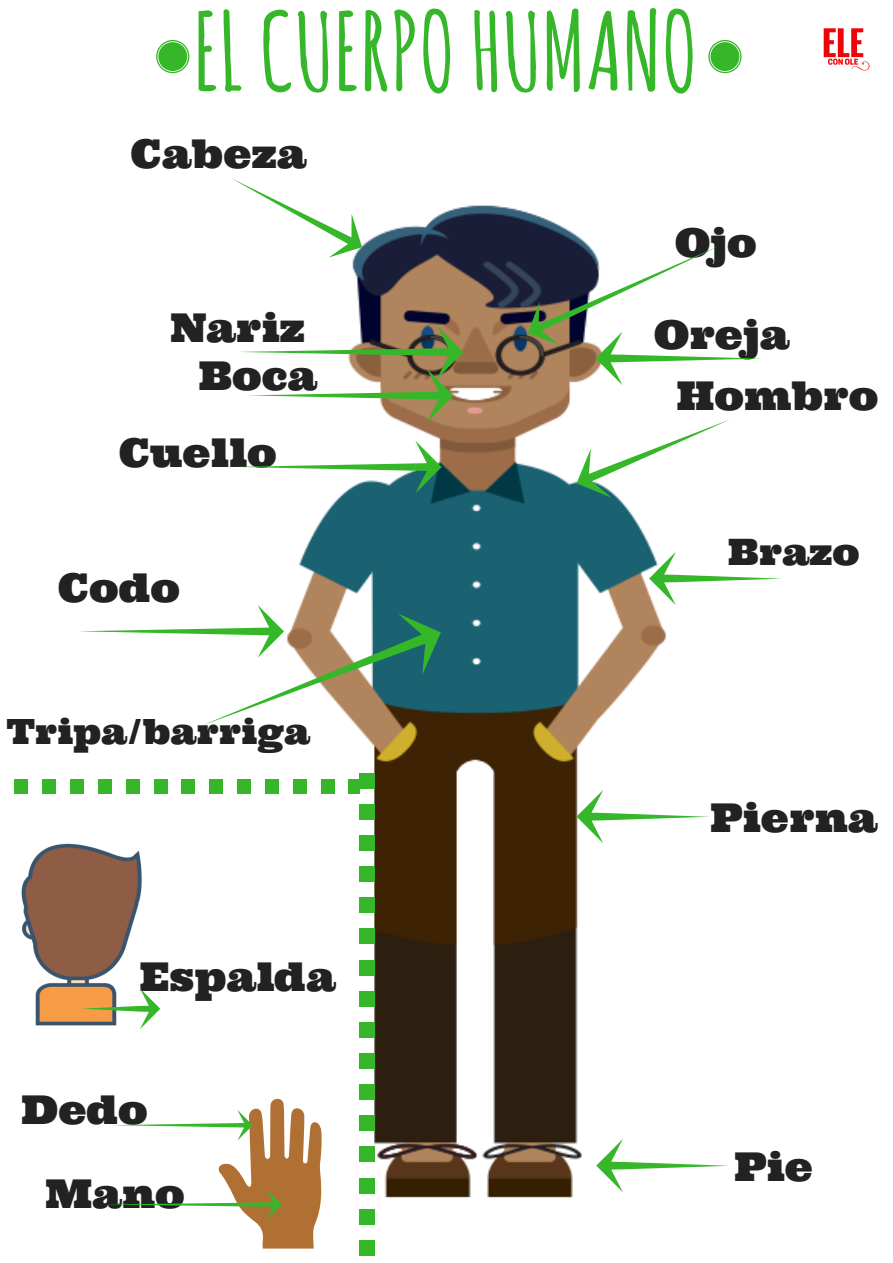
<style>
.page{position:relative;width:893px;height:1263px;background:#fff}
.page>*{position:absolute;margin:0;border:0;box-sizing:border-box;transform-origin:0 0}
.t1{font:700 105.98px "Amatic SC";color:#35b729}
.t2{font:39.75px "Ultra";color:#222}
.t3{font:36.45px "Ultra";color:#222}
.t4{font:34.8px "Ultra";color:#222}
</style>
<div class="page">
<img style="left:269px;top:205px;width:397px;height:1020px">
<img style="left:21px;top:843px;width:121px;height:183px">
<div style="left:237px;top:779px;width:14px;height:14px;background:#35b729"></div>
<div style="left:209px;top:779px;width:14px;height:14px;background:#35b729"></div>
<div style="left:181px;top:779px;width:14px;height:14px;background:#35b729"></div>
<div style="left:126px;top:779px;width:14px;height:14px;background:#35b729"></div>
<div style="left:98px;top:779px;width:14px;height:14px;background:#35b729"></div>
<div style="left:154px;top:779px;width:13px;height:14px;background:#35b729"></div>
<div style="left:70px;top:779px;width:14px;height:14px;background:#35b729"></div>
<div style="left:14px;top:779px;width:14px;height:14px;background:#35b729"></div>
<div style="left:42px;top:779px;width:14px;height:14px;background:#35b729"></div>
<div style="left:321px;top:779px;width:13px;height:14px;background:#35b729"></div>
<div style="left:348px;top:779px;width:12px;height:14px;background:#35b729"></div>
<div style="left:293px;top:779px;width:14px;height:14px;background:#35b729"></div>
<div style="left:265px;top:779px;width:14px;height:14px;background:#35b729"></div>
<div style="left:359px;top:1240px;width:16px;height:15px;background:#35b729"></div>
<div style="left:359px;top:1209px;width:16px;height:15px;background:#35b729"></div>
<div style="left:359px;top:1178px;width:16px;height:15px;background:#35b729"></div>
<div style="left:359px;top:835px;width:16px;height:16px;background:#35b729"></div>
<div style="left:359px;top:866px;width:16px;height:16px;background:#35b729"></div>
<div style="left:359px;top:897px;width:16px;height:16px;background:#35b729"></div>
<div style="left:359px;top:804px;width:16px;height:16px;background:#35b729"></div>
<div style="left:359px;top:773px;width:16px;height:15px;background:#35b729"></div>
<div style="left:359px;top:960px;width:16px;height:15px;background:#35b729"></div>
<div style="left:359px;top:1053px;width:16px;height:16px;background:#35b729"></div>
<div style="left:359px;top:1084px;width:16px;height:16px;background:#35b729"></div>
<div style="left:359px;top:1115px;width:16px;height:16px;background:#35b729"></div>
<div style="left:359px;top:991px;width:16px;height:15px;background:#35b729"></div>
<div style="left:359px;top:1146px;width:16px;height:16px;background:#35b729"></div>
<div style="left:359px;top:1022px;width:16px;height:15px;background:#35b729"></div>
<div style="left:359px;top:929px;width:16px;height:15px;background:#35b729"></div>
<img style="left:824px;top:29px;width:46px;height:42px">
<svg style="left:79px;top:602px;width:374px;height:128px"></svg>
<svg style="left:239px;top:325px;width:225px;height:97px"></svg>
<svg style="left:237px;top:441px;width:205px;height:52px"></svg>
<svg style="left:231px;top:178px;width:143px;height:91px"></svg>
<svg style="left:596px;top:1139px;width:133px;height:53px"></svg>
<svg style="left:576px;top:790px;width:133px;height:53px"></svg>
<svg style="left:649px;top:552px;width:132px;height:53px"></svg>
<svg style="left:566px;top:416px;width:164px;height:92px"></svg>
<svg style="left:518px;top:243px;width:244px;height:142px"></svg>
<svg style="left:81px;top:988px;width:79px;height:41px"></svg>
<svg style="left:105px;top:1099px;width:217px;height:149px"></svg>
<svg style="left:156px;top:40px;width:33px;height:33px"></svg>
<div style="left:158px;top:42px;width:29px;height:29px;background:#35b729;border-radius:50%"></div>
<svg style="left:708px;top:40px;width:34px;height:33px"></svg>
<div style="left:710px;top:42px;width:29px;height:29px;background:#35b729;border-radius:50%"></div>
<h1 class="t1" style="left:193px;top:-17px;width:506px">ELCUERPOHUMANO</h1>
<p class="t2" style="left:131px;top:128px;width:178px">Cabeza</p>
<p class="t2" style="left:675px;top:217px;width:84px">Ojo</p>
<p class="t2" style="left:170px;top:302px;width:136px">Nariz</p>
<p class="t2" style="left:654px;top:309px;width:137px">Oreja</p>
<p class="t2" style="left:199px;top:349px;width:120px">Boca</p>
<p class="t2" style="left:677px;top:370px;width:203px">Hombro</p>
<p class="t2" style="left:119px;top:427px;width:160px">Cuello</p>
<p class="t2" style="left:58px;top:562px;width:124px">Codo</p>
<p class="t4" style="left:7px;top:709px;width:305px">Tripa/barriga</p>
<p class="t2" style="left:140px;top:951px;width:197px">Espalda</p>
<p class="t2" style="left:22px;top:1083px;width:128px">Dedo</p>
<p class="t2" style="left:45px;top:1168px;width:141px">Mano</p>
<p class="t3" style="left:728px;top:528px;width:133px">Brazo</p>
<p class="t2" style="left:710px;top:792px;width:168px">Pierna</p>
<p class="t2" style="left:734px;top:1141px;width:80px">Pie</p>
</div>
